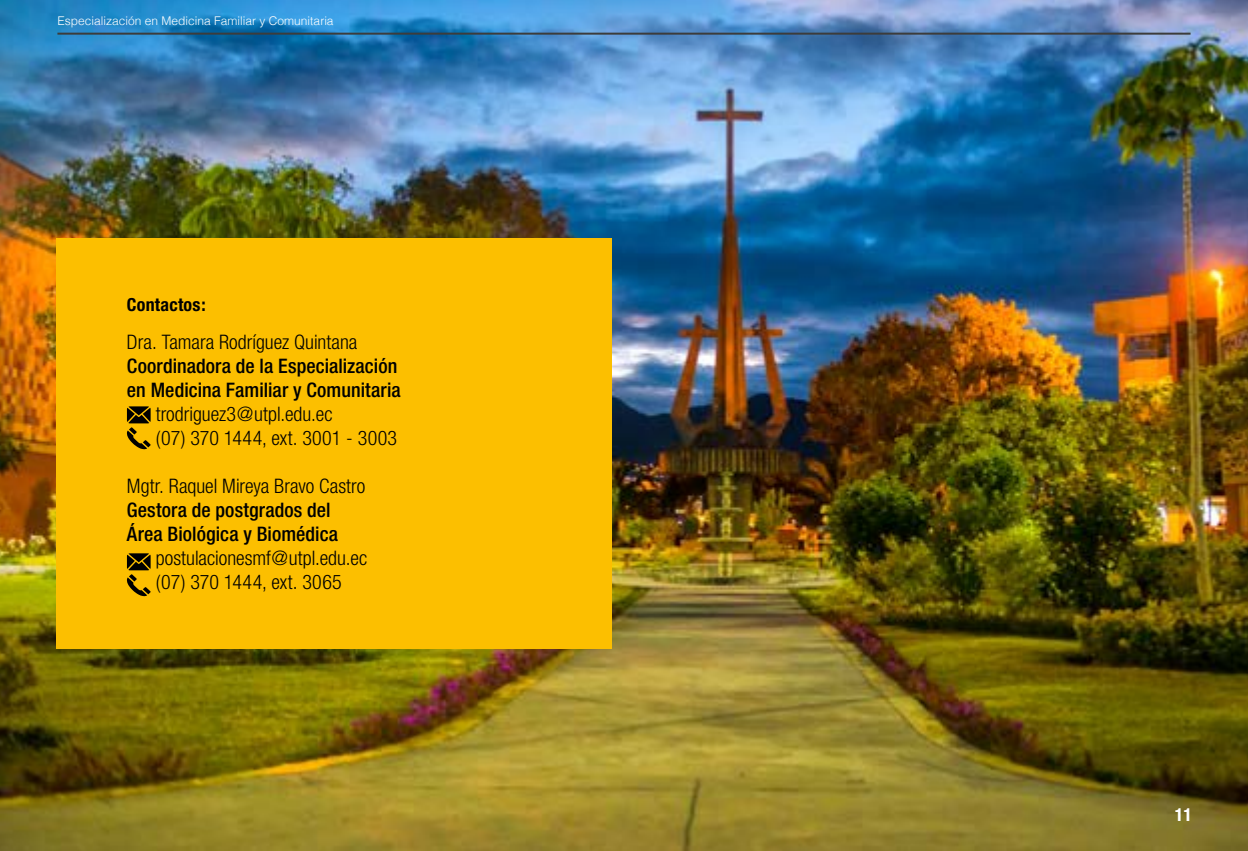
<style>
.page{position:relative;width:1248px;height:851px;background:#fff}
.page>*{position:absolute;margin:0;border:0;box-sizing:border-box;transform-origin:0 0}
.t1{font:300 condensed 20px/24px "Helvetica Neue";color:#000}
.t2{font:500 condensed 20px/24px "Helvetica Neue";letter-spacing:.005em;color:#000}
.t3{font:700 condensed 18px "Helvetica Neue";letter-spacing:.015em;color:#000}
.t4{font:700 condensed 18px "Helvetica Neue";color:#fff}
.t5{font:300 12px "Helvetica";color:#fff}
</style>
<div class="page">
<img style="left:0;top:0;width:1247px;height:850px">
<div style="left:57px;top:238px;width:555px;height:411px;background:#fcbf00"></div>
<svg style="left:127px;top:553px;width:24px;height:43px"></svg>
<svg style="left:127px;top:406px;width:24px;height:43px"></svg>
<hr style="left:57px;top:33px;width:1133px;height:2px;background:#3c3c3b">
<p class="t5" style="left:57px;top:11px;width:278px">Especialización en Medicina Familiar y Comunitaria</p>
<p class="t3" style="left:127px;top:294px;width:80px">Contactos:</p>
<p class="t1" style="left:127px;top:330px;width:232px">Dra. Tamara Rodríguez Quintana</p>
<p class="t2" style="left:127px;top:354px;width:275px">Coordinadora de la Especialización en Medicina Familiar y Comunitaria</p>
<p class="t1" style="left:156px;top:402px;width:243px">trodriguez3@utpl.edu.ec<br>(07) 370 1444, ext. 3001 - 3003</p>
<p class="t1" style="left:127px;top:474px;width:240px">Mgtr. Raquel Mireya Bravo Castro</p>
<p class="t2" style="left:127px;top:498px;width:213px">Gestora de postgrados del<br>Área Biológica y Biomédica</p>
<p class="t1" style="left:156px;top:546px;width:213px">postulacionesmf@utpl.edu.ec (07) 370 1444, ext. 3065</p>
<p class="t4" style="left:1174px;top:803px;width:19px">11</p>
</div>
